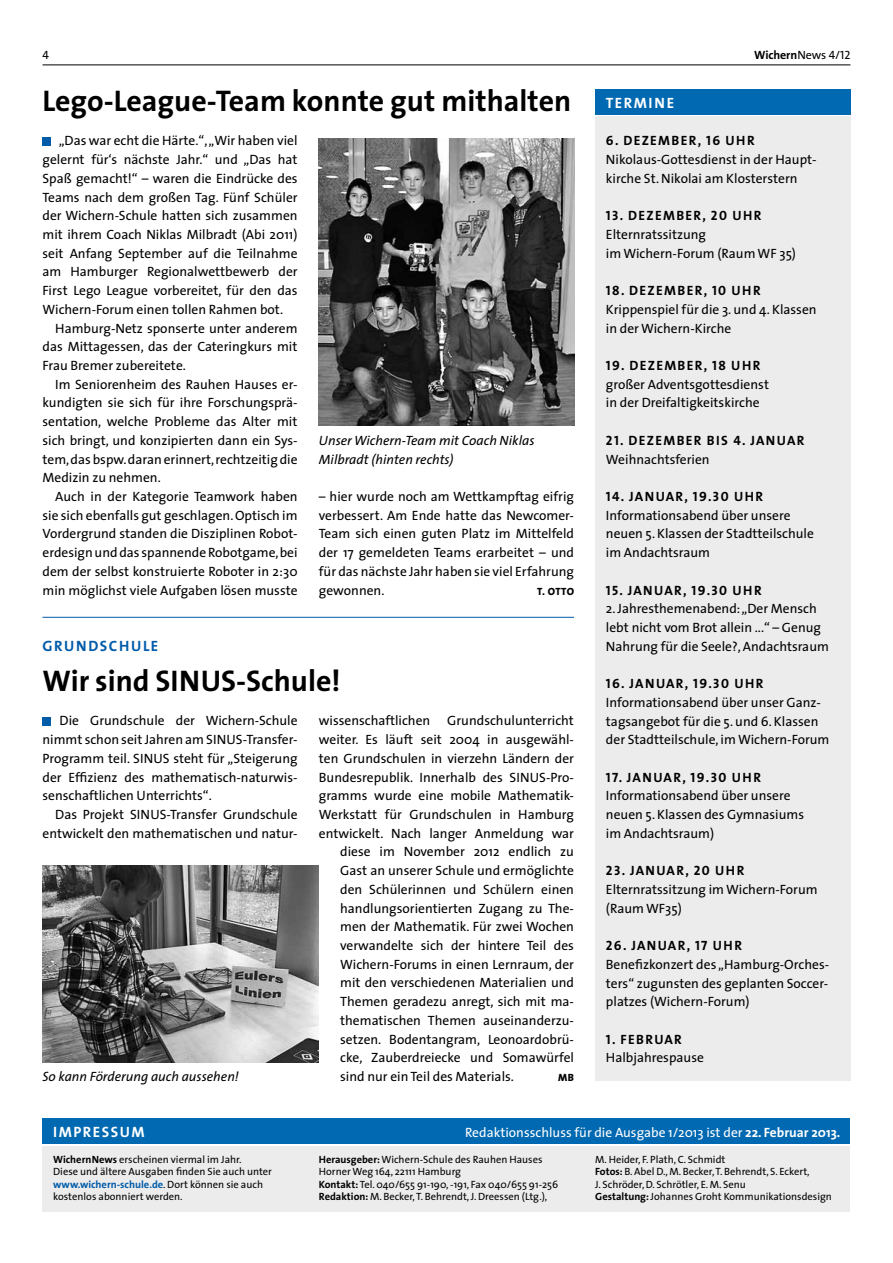
<style>
.page{position:relative;width:893px;height:1263px;background:#fff}
.page>*{position:absolute;margin:0;border:0;box-sizing:border-box;transform-origin:0 0}
.t1{font:700 30px "The Sans";color:#000}
.t2{font:15px "The Sans Bold Caps";letter-spacing:.1em;color:#fff}
.t3{font:15px "The Sans Bold Caps";letter-spacing:.11em;color:#005ba9}
.t4{font:13.5px/18.8px "The Sans";color:#000}
.t5{font:13.5px "The Sans Bold Caps";letter-spacing:.1em;color:#000}
.t6{font:italic 13.5px/18.8px "The Sans";color:#000}
.t7{font:13.5px "The Sans";color:#fff}
.t8{font:700 12px "The Sans";letter-spacing:-.01em;color:#000}
.t9{font:12px "The Sans Caps";color:#000}
.t10{font:10.5px/12px "The Sans";color:#000}
.t11{font:800 10.5px "The Sans";color:#000}
.s1{font-weight:400}
.s2{font-family:"The Sans Caps";font-weight:400}
.s3{font-weight:700}
.s4{font-weight:700;color:#005ba9}
</style>
<div class="page">
<div style="left:43px;top:1146px;width:807px;height:66px;background:#ececec"></div>
<div style="left:43px;top:1118px;width:807px;height:26px;background:#0069b1"></div>
<hr style="left:43px;top:65px;width:807px;height:1px;background:#000">
<div style="left:595px;top:89px;width:255px;height:26px;background:#0069b1"></div>
<div style="left:595px;top:117px;width:255px;height:964px;background:#ececec"></div>
<div style="left:43px;top:137px;width:8px;height:8px;background:#005ba9"></div>
<img style="left:319px;top:138px;width:255px;height:288px">
<div style="left:43px;top:717px;width:8px;height:8px;background:#005ba9"></div>
<img style="left:43px;top:866px;width:276px;height:196px">
<hr style="left:43px;top:617px;width:531px;height:1px;background:#005ba9">
<p class="t9" style="left:43px;top:45px;width:8px">4</p>
<p class="t8" style="left:754px;top:45px;width:98px">Wichern<span class="s1">News</span> <span class="s2">4/12</span></p>
<h1 class="t1" style="left:43px;top:76px;width:530px">Lego-League-Team konnte gut mithalten</h1>
<p class="t4" style="left:43px;top:131px;width:257px;text-align:justify;text-indent:16px">„Das war echt die Härte.“, „Wir haben viel gelernt für‘s nächste Jahr.“ und „Das hat Spaß gemacht!“ – waren die Eindrücke des Teams nach dem großen Tag. Fünf Schüler der Wichern-Schule hatten sich zusammen mit ihrem Coach Niklas Milbradt (Abi 2011) seit Anfang September auf die Teilnahme am Hamburger Regionalwettbewerb der First Lego League vorbereitet, für den das Wichern-Forum einen tollen Rahmen bot.</p>
<p class="t4" style="left:43px;top:318px;width:257px;text-align:justify;text-indent:13px">Hamburg-Netz sponserte unter anderem das Mittagessen, das der Cateringkurs mit Frau Bremer zubereitete.</p>
<p class="t4" style="left:43px;top:374px;width:257px;text-align:justify;text-indent:13px">Im Seniorenheim des Rauhen Hauses er&shy;kundigten sie sich für ihre Forschungsprä&shy;sentation, welche Probleme das Alter mit sich bringt, und konzipierten dann ein Sys&shy;tem, das bspw. daran erinnert, rechtzeitig die Medizin zu nehmen.</p>
<p class="t4" style="left:43px;top:487px;width:257px;text-align:justify;text-indent:13px">Auch in der Kategorie Teamwork haben sie sich ebenfalls gut geschlagen. Optisch im Vordergrund standen die Disziplinen Robot&shy;erdesign und das spannende Robotgame, bei dem der selbst konstruierte Roboter in 2:30 min möglichst viele Aufgaben lösen musste</p>
<p class="t6" style="left:319px;top:430px;width:217px">UnserWichern-Team mit Coach Niklas<br>Milbradt (hinten rechts)</p>
<p class="t4" style="left:319px;top:487px;width:257px;text-align:justify">– hier wurde noch am Wettkampftag eifrig verbessert. Am Ende hatte das Newcomer-Team sich einen guten Platz im Mittelfeld der 17 gemeldeten Teams erarbeitet – und für das nächste Jahr haben sie viel Erfahrung gewonnen.</p>
<p class="t11" style="left:537px;top:582px;width:39px">T. Otto</p>
<p class="t3" style="left:43px;top:633px;width:117px">GRUNDSCHULE</p>
<h1 class="t1" style="left:43px;top:656px;width:300px">Wir sind SINUS-Schule!</h1>
<p class="t4" style="left:319px;top:711px;width:113px">wissenschaftlichen</p>
<p class="t4" style="left:43px;top:711px;width:257px;text-align:justify;text-indent:17px">Die Grundschule der Wichern-Schule nimmt schon seit Jahren am SINUS-Transfer-Programm teil. SINUS steht für „Steigerung der Effizienz des mathematisch-naturwis&shy;senschaftlichen Unterrichts“.</p>
<p class="t4" style="left:43px;top:805px;width:257px;text-align:right">Das Projekt SINUS-Transfer Grundschule entwickelt den mathematischen und natur-</p>
<p class="t4" style="left:319px;top:711px;width:257px;text-align:right">Grundschulunterricht<br>weiter. Es läuft seit 2004 in ausgewähl&shy;ten Grundschulen in vierzehn Ländern der Bundesrepublik. Innerhalb des SINUS-Pro&shy;gramms wurde eine mobile Mathematik-Werkstatt für Grundschulen in Hamburg entwickelt. Nach langer Anmeldung war diese im November 2012 endlich zu Gast an unserer Schule und ermöglichte den Schülerinnen und Schülern einen handlungsorientierten Zugang zu The&shy;men der Mathematik. Für zwei Wochen verwandelte sich der hintere Teil des Wichern-Forums in einen Lernraum, der mit den verschiedenen Materialien und Themen geradezu anregt, sich mit ma&shy;thematischen Themen auseinanderzu&shy;setzen. Bodentangram, Leonoardobrü&shy;cke, Zauberdreiecke und Somawürfel</p>
<p class="t6" style="left:43px;top:1067px;width:198px">So kann Förderung auch aussehen!</p>
<p class="t4" style="left:340px;top:1067px;width:175px">sind nur ein Teil des Materials.</p>
<p class="t11" style="left:558px;top:1068px;width:17px">MB</p>
<p class="t2" style="left:606px;top:90px;width:70px">TERMINE</p>
<p class="t5" style="left:606px;top:130px;width:150px">6. DEZEMBER, 16 UHR</p>
<p class="t4" style="left:606px;top:150px;width:212px">Nikolaus-Gottesdienst in der Haupt&shy;kirche St. Nikolai am Klosterstern</p>
<p class="t5" style="left:606px;top:204px;width:157px">13. DEZEMBER, 20 UHR</p>
<p class="t4" style="left:606px;top:225px;width:192px">Elternratssitzung<br>im Wichern-Forum (Raum WF 35)</p>
<p class="t5" style="left:606px;top:279px;width:156px">18. DEZEMBER, 10 UHR</p>
<p class="t4" style="left:606px;top:299px;width:212px">Krippenspiel für die 3. und 4. Klassen in der Wichern-Kirche</p>
<p class="t5" style="left:606px;top:354px;width:156px">19. DEZEMBER, 18 UHR</p>
<p class="t4" style="left:606px;top:374px;width:165px">großer Adventsgottesdienst in der Dreifaltigkeitskirche</p>
<p class="t5" style="left:606px;top:429px;width:200px">21. DEZEMBER BIS 4. JANUAR</p>
<p class="t4" style="left:606px;top:449px;width:105px">Weihnachtsferien</p>
<p class="t5" style="left:606px;top:485px;width:159px">14. JANUAR, 19.30 UHR</p>
<p class="t4" style="left:606px;top:505px;width:210px">Informationsabend über unsere neuen 5. Klassen der Stadtteilschule im Andachtsraum</p>
<p class="t5" style="left:606px;top:579px;width:157px">15. JANUAR, 19.30 UHR</p>
<p class="t4" style="left:606px;top:599px;width:224px">2. Jahresthemenabend: „Der Mensch lebt nicht vom Brot allein ...“ – Genug<br>Nahrung für die Seele?, Andachtsraum</p>
<p class="t5" style="left:606px;top:672px;width:159px">16. JANUAR, 19.30 UHR</p>
<p class="t4" style="left:606px;top:692px;width:225px">Informationsabend über unser Ganz&shy;tagsangebot für die 5. und 6. Klassen der Stadtteilschule, im Wichern-Forum</p>
<p class="t5" style="left:606px;top:766px;width:157px">17. JANUAR, 19.30 UHR</p>
<p class="t4" style="left:606px;top:786px;width:200px">Informationsabend über unsere neuen 5. Klassen des Gymnasiums im Andachtsraum)</p>
<p class="t5" style="left:606px;top:859px;width:140px">23. JANUAR, 20 UHR</p>
<p class="t4" style="left:606px;top:880px;width:213px">Elternratssitzung im Wichern-Forum (Raum WF35)</p>
<p class="t5" style="left:606px;top:934px;width:138px">26. JANUAR, 17 UHR</p>
<p class="t4" style="left:606px;top:954px;width:225px;text-align:justify">Benefizkonzert des „Hamburg-Orches&shy;ters“ zugunsten des geplanten Soccer&shy;platzes (Wichern-Forum)</p>
<p class="t5" style="left:606px;top:1028px;width:77px">1. FEBRUAR</p>
<p class="t4" style="left:606px;top:1048px;width:100px">Halbjahrespause</p>
<p class="t2" style="left:53px;top:1119px;width:92px">IMPRESSUM</p>
<p class="t10" style="left:53px;top:1153px;width:220px"><span class="s3">Wichern News</span> erscheinen viermal im Jahr.<br>Diese und ältere Ausgaben finden Sie auch unter <span class="s4">www.wichern-schule.de</span>. Dort können sie auch kostenlos abonniert werden.</p>
<p class="t7" style="left:465px;top:1121px;width:377px">Redaktionsschluss für die Ausgabe 1/2013 ist der <span class="s3">22. Februar 2013.</span></p>
<p class="t10" style="left:319px;top:1153px;width:241px"><span class="s3">Herausgeber:</span>Wichern-Schule des Rauhen Hauses Horner Weg 164, 22111 Hamburg<br><span class="s3">Kontakt:</span> Tel. 040/655 91-190, -191, Fax 040/655 91-256<br><span class="s3">Redaktion:</span> M. Becker, T. Behrendt, J. Dreessen (Ltg.),</p>
<p class="t10" style="left:595px;top:1153px;width:238px">M. Heider, F. Plath, C. Schmidt<br><span class="s3">Fotos:</span> B. Abel D., M. Becker, T. Behrendt, S. Eckert,<br>J. Schröder, D. Schrötler, E. M. Senu <span class="s3">Gestaltung:</span>Johannes Groht Kommunikationsdesign</p>
</div>
